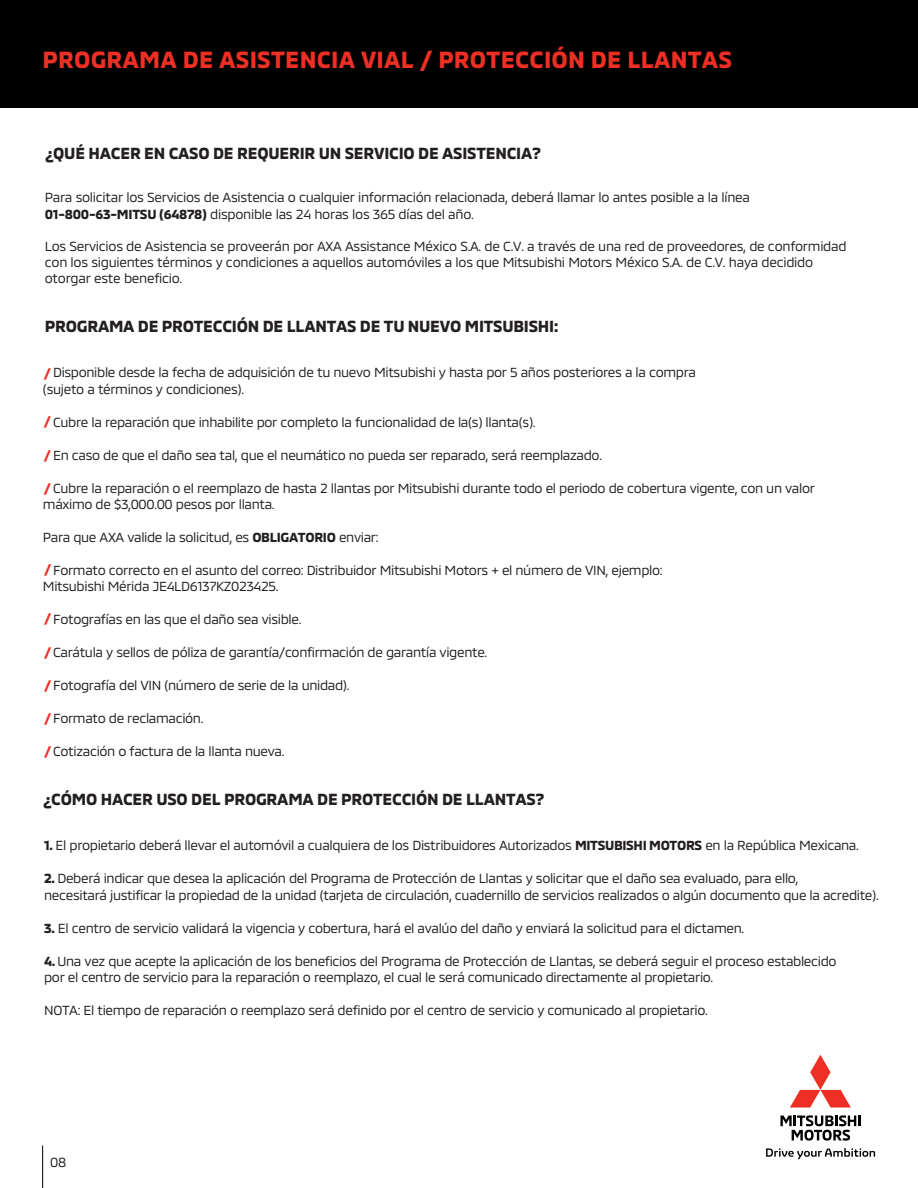
<style>
.page{position:relative;width:918px;height:1188px;background:#fff}
.page>*{position:absolute;margin:0;border:0;box-sizing:border-box;transform-origin:0 0}
.t1{font:700 24px "MMC";letter-spacing:.01em;color:#ee2f24}
.t2{font:700 16.5px "MMC";letter-spacing:-.015em;color:#231f20}
.t3{font:13.5px/16.2px "MMC";letter-spacing:-.025em;color:#231f20}
.s1{font-weight:700}
.s2{font-weight:700;color:#ee2f24}
</style>
<div class="page">
<hr style="left:42px;top:1146px;width:1px;height:42px;background:#000001">
<svg style="left:780px;top:1115px;width:81px;height:26px"></svg>
<svg style="left:790px;top:1055px;width:61px;height:53px"></svg>
<svg style="left:766px;top:1148px;width:109px;height:12px"></svg>
<div style="left:0;top:0;width:918px;height:108px;background:#000001"></div>
<h1 class="t1" style="left:43px;top:41px;width:691px">PROGRAMA DE ASISTENCIA VIAL / PROTECCIÓN DE LLANTAS</h1>
<p class="t2" style="left:45px;top:140px;width:498px">¿QUÉ HACER EN CASO DE REQUERIR UN SERVICIO DE ASISTENCIA?</p>
<p class="t3" style="left:45px;top:188px;width:707px">Para solicitar los Servicios de Asistencia o cualquier información relacionada, deberá llamar lo antes posible a la línea<br><span class="s1">01-800-63-MITSU (64878)</span> disponible las 24 horas los 365 días del año.</p>
<p class="t3" style="left:45px;top:236px;width:803px">Los Servicios de Asistencia se proveerán por AXA Assistance México S.A. de C.V. a través de una red de proveedores, de conformidad con los siguientes términos y condiciones a aquellos automóviles a los que Mitsubishi Motors México S.A. de C.V. haya decidido otorgar este beneficio.</p>
<p class="t2" style="left:45px;top:313px;width:515px">PROGRAMA DE PROTECCIÓN DE LLANTAS DE TU NUEVO MITSUBISHI:</p>
<p class="t3" style="left:44px;top:363px;width:654px"><span class="s2">/</span> Disponible desde la fecha de adquisición de tu nuevo Mitsubishi y hasta por 5 años posteriores a la compra</p>
<p class="t3" style="left:43px;top:379px;width:203px">(sujeto a términos y condiciones).</p>
<p class="t3" style="left:44px;top:412px;width:493px"><span class="s2">/</span> Cubre la reparación que inhabilite por completo la funcionalidad de la(s) llanta(s).</p>
<p class="t3" style="left:44px;top:445px;width:560px"><span class="s2">/</span> En caso de que el daño sea tal, que el neumático no pueda ser reparado, será reemplazado.</p>
<p class="t3" style="left:44px;top:478px;width:773px"><span class="s2">/</span> Cubre la reparación o el reemplazo de hasta 2 llantas por Mitsubishi durante todo el periodo de cobertura vigente, con un valor</p>
<p class="t3" style="left:43px;top:495px;width:233px">máximo de $3,000.00 pesos por llanta.</p>
<p class="t3" style="left:43px;top:527px;width:337px">Para que AXA valide la solicitud, es <span class="s1">OBLIGATORIO</span> enviar:</p>
<p class="t3" style="left:43px;top:560px;width:621px"><span class="s2">/</span>Formato correcto en el asunto del correo: Distribuidor Mitsubishi Motors + el número de VIN, ejemplo:<br>Mitsubishi Mérida JE4LD6137KZ023425.</p>
<p class="t3" style="left:44px;top:610px;width:259px"><span class="s2">/</span>Fotografías en las que el daño sea visible.</p>
<p class="t3" style="left:44px;top:643px;width:445px"><span class="s2">/</span>Carátula y sellos de póliza de garantía/confirmación de garantía vigente.</p>
<p class="t3" style="left:44px;top:676px;width:307px"><span class="s2">/</span>Fotografía del VIN (número de serie de la unidad).</p>
<p class="t3" style="left:44px;top:709px;width:161px"><span class="s2">/</span>Formato de reclamación.</p>
<p class="t3" style="left:44px;top:742px;width:242px"><span class="s2">/</span>Cotización o factura de la llanta nueva.</p>
<p class="t2" style="left:43px;top:786px;width:503px">¿CÓMO HACER USO DEL PROGRAMA DE PROTECCIÓN DE LLANTAS?</p>
<p class="t3" style="left:44px;top:836px;width:816px"><span class="s1">1.</span> El propietario deberá llevar el automóvil a cualquiera de los Distribuidores Autorizados <span class="s1">MITSUBISHI MOTORS</span> en la República Mexicana.</p>
<p class="t3" style="left:44px;top:869px;width:836px"><span class="s1">2.</span> Deberá indicar que desea la aplicación del Programa de Protección de Llantas y solicitar que el daño sea evaluado, para ello,<br>necesitará justificar la propiedad de la unidad (tarjeta de circulación, cuadernillo de servicios realizados o algún documento que la acredite).</p>
<p class="t3" style="left:44px;top:918px;width:702px"><span class="s1">3.</span> El centro de servicio validará la vigencia y cobertura, hará el avalúo del daño y enviará la solicitud para el dictamen.</p>
<p class="t3" style="left:44px;top:951px;width:794px"><span class="s1">4.</span> Una vez que acepte la aplicación de los beneficios del Programa de Protección de Llantas, se deberá seguir el proceso establecido por el centro de servicio para la reparación o reemplazo, el cual le será comunicado directamente al propietario.</p>
<p class="t3" style="left:44px;top:1001px;width:665px">NOTA: El tiempo de reparación o reemplazo será definido por el centro de servicio y comunicado al propietario.</p>
<p class="t3" style="left:50px;top:1152px;width:18px">08</p>
</div>
